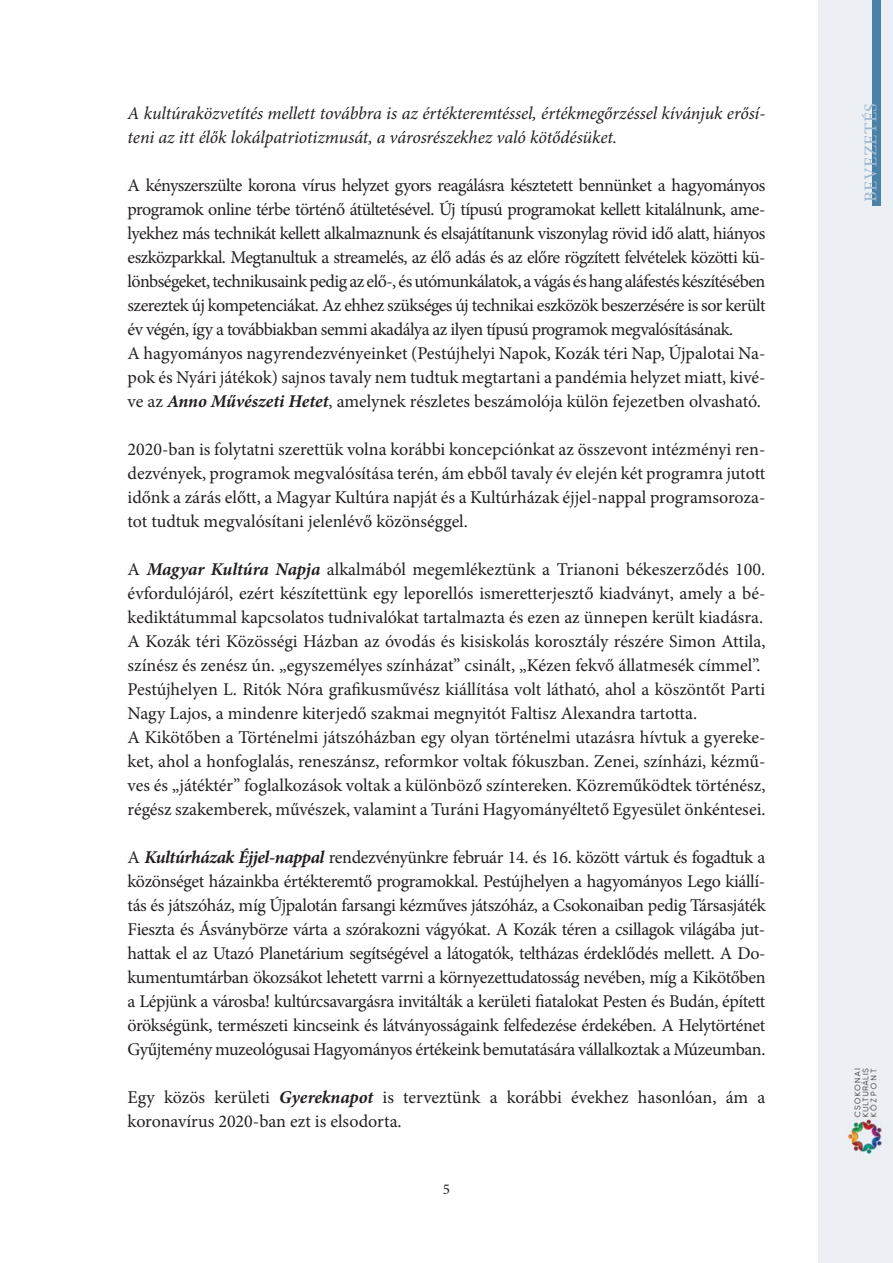
<style>
.page{position:relative;width:893px;height:1263px;background:#fff}
.page>*{position:absolute;margin:0;border:0;box-sizing:border-box;transform-origin:0 0}
.t1{font:18px/24px "Minion Pro";letter-spacing:-.01em;color:#231f20;text-align:justify}
.t2{font:18px/24px "Minion Pro";letter-spacing:-.03em;color:#231f20}
.t3{font:italic 18px/24px "Minion Pro";letter-spacing:-.01em;color:#231f20}
.t4{font:500 18px "Minion Pro";letter-spacing:.03em;color:#9eb8d1}
.t5{font:15px "Minion Pro";color:#231f20}
.s1{font-weight:700;font-style:italic}
</style>
<div class="page">
<div style="left:819px;top:0;width:74px;height:1263px;background:#ecf0f5"></div>
<div style="left:872px;top:0;width:8px;height:206px;background:#4a81a7"></div>
<img style="left:846px;top:1068px;width:36px;height:88px">
<p class="t3" style="left:128px;top:103px;width:639px">A kultúraközvetítés mellett továbbra is az értékteremtéssel, értékmegőrzéssel kívánjuk erősí&shy;teni az itt élők lokálpatriotizmusát, a városrészekhez való kötődésüket.</p>
<p class="t2" style="left:128px;top:175px;width:639px">A kényszerszülte korona vírus helyzet gyors reagálásra késztetett bennünket a hagyományos programok online térbe történő átültetésével. Új típusú programokat kellett kitalálnunk, ame&shy;lyekhez más technikát kellett alkalmaznunk és elsajátítanunk viszonylag rövid idő alatt, hiányos eszközparkkal. Megtanultuk a streamelés, az élő adás és az előre rögzített felvételek közötti kü&shy;lönbségeket, technikusaink pedig az elő-, és utómunkálatok, a vágás és hang aláfestés készítésében szereztek új kompetenciákat. Az ehhez szükséges új technikai eszközök beszerzésére is sor került év végén, így a továbbiakban semmi akadálya az ilyen típusú programok megvalósításának.<br>A hagyományos nagyrendezvényeinket (Pestújhelyi Napok, Kozák téri Nap, Újpalotai Na&shy;pok és Nyári játékok) sajnos tavaly nem tudtuk megtartani a pandémia helyzet miatt, kivé&shy;ve az <span class="s1">Anno Művészeti Hetet</span>, amelynek részletes beszámolója külön fejezetben olvasható.</p>
<p class="t1" style="left:128px;top:439px;width:639px">2020-ban is folytatni szerettük volna korábbi koncepciónkat az összevont intézményi ren&shy;dezvények, programok megvalósítása terén, ám ebből tavaly év elején két programra jutott időnk a zárás előtt, a Magyar Kultúra napját és a Kultúrházak éjjel-nappal programsoroza&shy;tot tudtuk megvalósítani jelenlévő közönséggel.</p>
<p class="t1" style="left:128px;top:559px;width:639px;text-align:left">A <span class="s1">Magyar Kultúra Napja</span> alkalmából megemlékeztünk a Trianoni békeszerződés 100. évfordulójáról, ezért készítettünk egy leporellós ismeretterjesztő kiadványt, amely a bé&shy;kediktátummal kapcsolatos tudnivalókat tartalmazta és ezen az ünnepen került kiadásra.<br>A Kozák téri Közösségi Házban az óvodás és kisiskolás korosztály részére Simon Attila, színész és zenész ún. „egyszemélyes színházat” csinált, „Kézen fekvő állatmesék címmel”.<br>Pestújhelyen L. Ritók Nóra grafikusművész kiállítása volt látható, ahol a köszöntőt Parti Nagy Lajos, a mindenre kiterjedő szakmai megnyitót Faltisz Alexandra tartotta.<br>A Kikötőben a Történelmi játszóházban egy olyan történelmi utazásra hívtuk a gyereke&shy;ket, ahol a honfoglalás, reneszánsz, reformkor voltak fókuszban. Zenei, színházi, kézmű&shy;ves és „játéktér” foglalkozások voltak a különböző színtereken. Közreműködtek történész, régész szakemberek, művészek, valamint a Turáni Hagyományéltető Egyesület önkéntesei.</p>
<p class="t1" style="left:128px;top:847px;width:639px">A <span class="s1">Kultúrházak Éjjel-nappal</span> rendezvényünkre február 14. és 16. között vártuk és fogadtuk a közönséget házainkba értékteremtő programokkal. Pestújhelyen a hagyományos Lego kiállí&shy;tás és játszóház, míg Újpalotán farsangi kézműves játszóház, a Csokonaiban pedig Társasjáték Fieszta és Ásványbörze várta a szórakozni vágyókat. A Kozák téren a csillagok világába jut&shy;hattak el az Utazó Planetárium segítségével a látogatók, teltházas érdeklődés mellett. A Do&shy;kumentumtárban ökozsákot lehetett varrni a környezettudatosság nevében, míg a Kikötőben a Lépjünk a városba! kultúrcsavargásra invitálták a kerületi fiatalokat Pesten és Budán, épített örökségünk, természeti kincseink és látványosságaink felfedezése érdekében. A Helytörténet Gyűjtemény muzeológusai Hagyományos értékeink bemutatására vállalkoztak a Múzeumban.</p>
<p class="t1" style="left:128px;top:1087px;width:639px">Egy közös kerületi <span class="s1">Gyereknapot</span> is terveztünk a korábbi évekhez hasonlóan, ám a koronavírus 2020-ban ezt is elsodorta.</p>
<p class="t5" style="left:443px;top:1183px;width:9px">5</p>
<p class="t4" style="left:860px;top:202px;width:101px;rotate:-90deg">BEVEZETÉS</p>
</div>
